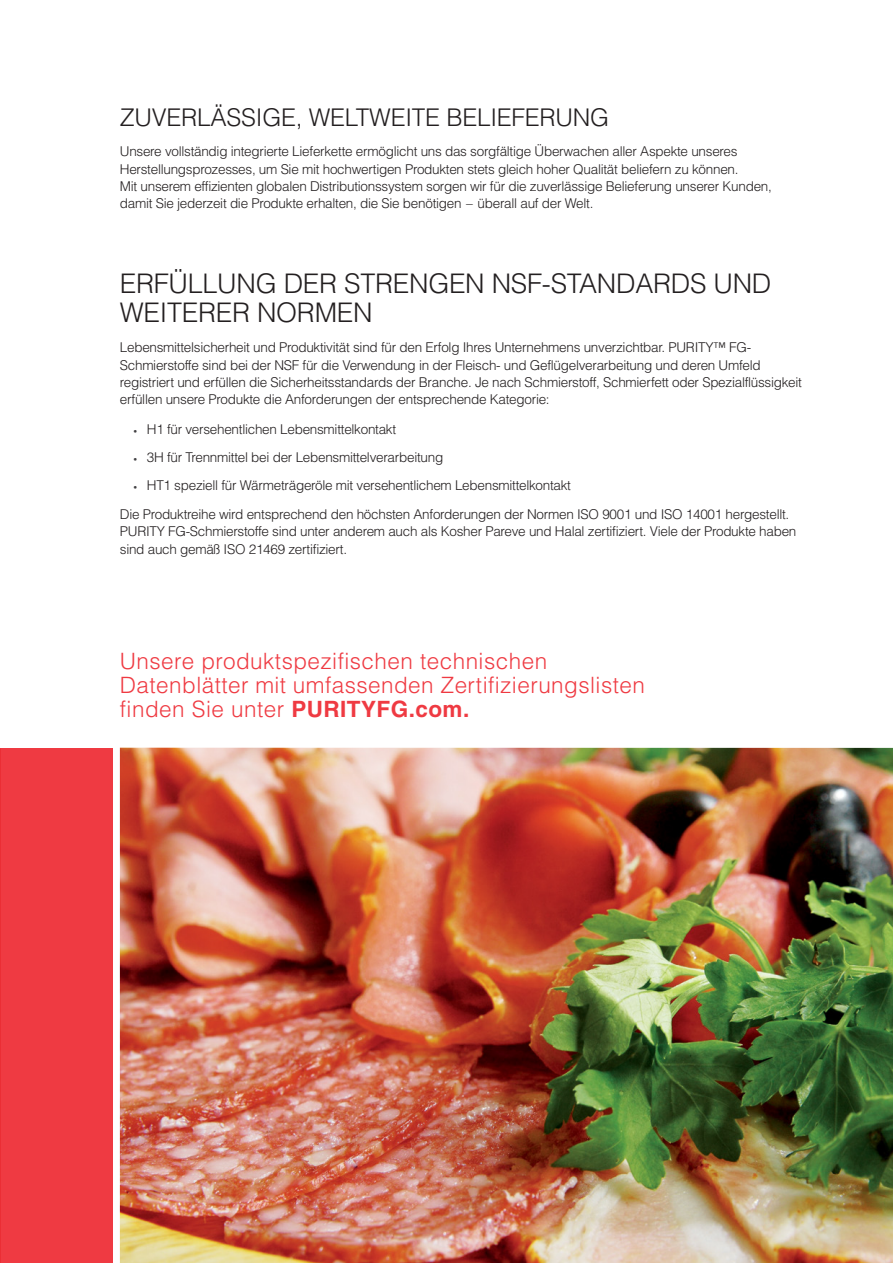
<style>
.page{position:relative;width:893px;height:1263px;background:#fff}
.page>*{position:absolute;margin:0;border:0;box-sizing:border-box;transform-origin:0 0}
.t1{font:300 27px/28.5px "Helvetica LT Std";letter-spacing:-.01em;color:#231f20}
.t2{font:300 24.3px "Helvetica LT Std";letter-spacing:-.01em;color:#231f20}
.t3{font:300 22.5px/24px "Helvetica LT Std";letter-spacing:.02em;color:#ef3a42}
.t4{font:300 13.5px/17.2px "Helvetica LT Std";letter-spacing:-.02em;color:#231f20}
.s1{font-size:7.5px;color:#414042}
.s2{font-weight:700}
</style>
<div class="page">
<img style="left:120px;top:748px;width:773px;height:515px">
<div style="left:0;top:748px;width:112px;height:515px;background:#ef3a42"></div>
<h2 class="t2" style="left:120px;top:102px;width:491px">ZUVERLÄSSIGE, WELTWEITE BELIEFERUNG</h2>
<p class="t4" style="left:120px;top:143px;width:653px">Unsere vollständig integrierte Lieferkette ermöglicht uns das sorgfältige Überwachen aller Aspekte unseres Herstellungsprozesses, um Sie mit hochwertigen Produkten stets gleich hoher Qualität beliefern zu können.<br>Mit unserem effizienten globalen Distributionssystem sorgen wir für die zuverlässige Belieferung unserer Kunden, damit Sie jederzeit die Produkte erhalten, die Sie benötigen – überall auf der Welt.</p>
<h1 class="t1" style="left:120px;top:269px;width:653px">ERFÜLLUNG DER STRENGEN NSF-STANDARDS UND<br>WEITERER NORMEN</h1>
<p class="t4" style="left:120px;top:339px;width:684px">Lebensmittelsicherheit und Produktivität sind für den Erfolg Ihres Unternehmens unverzichtbar. PURITY™ FG-Schmierstoffe sind bei der NSF für die Verwendung in der Fleisch- und Geflügelverarbeitung und deren Umfeld registriert und erfüllen die Sicherheitsstandards der Branche. Je nach Schmierstoff, Schmierfett oder Spezialflüssigkeit erfüllen unsere Produkte die Anforderungen der entsprechende Kategorie:</p>
<p class="t4" style="left:133px;top:420px;width:264px"><span class="s1">•</span> H1 für versehentlichen Lebensmittelkontakt</p>
<p class="t4" style="left:133px;top:448px;width:311px"><span class="s1">•</span> 3H für Trennmittel bei der Lebensmittelverarbeitung</p>
<p class="t4" style="left:120px;top:470px;width:671px;line-height:29.4px;text-indent:14px"><span class="s1">•</span> HT1 speziell für Wärmeträgeröle mit versehentlichem Lebensmittelkontakt<br>Die Produktreihe wird entsprechend den höchsten Anforderungen der Normen ISO 9001 und ISO 14001 hergestellt.</p>
<p class="t4" style="left:120px;top:523px;width:678px">PURITY FG-Schmierstoffe sind unter anderem auch als Kosher Pareve und Halal zertifiziert. Viele der Produkte haben sind auch gemäß ISO 21469 zertifiziert.</p>
<h3 class="t3" style="left:120px;top:649px;width:526px">Unsere produktspezifischen technischen<br>Datenblätter mit umfassenden Zertifizierungslisten finden Sie unter <span class="s2">PURITYFG.com.</span></h3>
</div>
